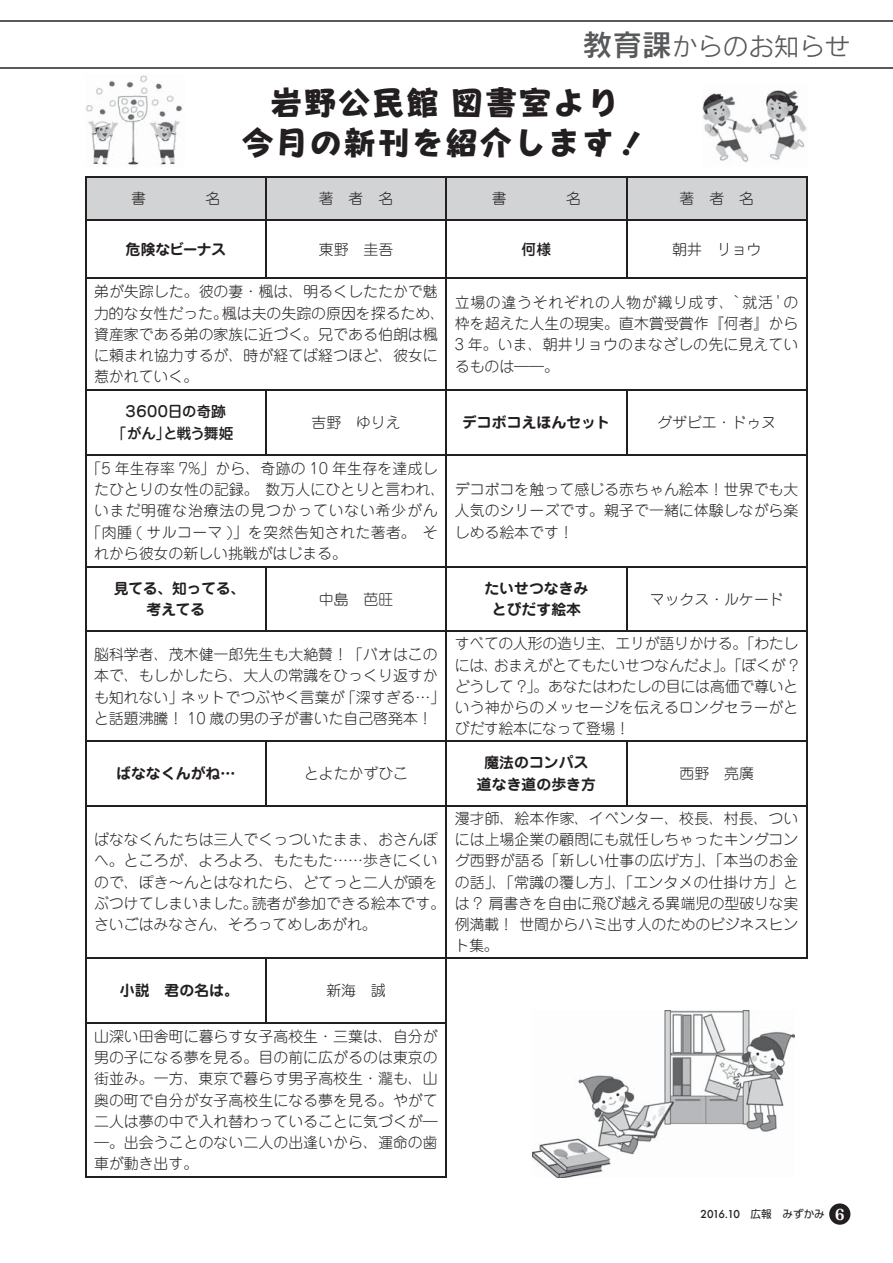
<style>
.page{position:relative;width:893px;height:1263px;background:#fff}
.page>*{position:absolute;margin:0;border:0;box-sizing:border-box;transform-origin:0 0}
.t1{font:34.05px/40.3px "Pop Happiness CID EB 83 pv RKSJ H";color:#231f20;text-align:center}
.t2{font:25.5px "Rodin CID M 83 pv RKSJ H";color:#58595b}
.t3{font:14.85px/21.3px "Jun 101 Pro Light 90 pv RKSJ H";letter-spacing:.005em;color:#231f20;text-align:justify}
.t4{font:14.85px/21.3px "Jun 501 Pro Bold 90 pv RKSJ H";color:#231f20;text-align:center}
.t5{font:14.85px "Jun 101 Pro Light 90 pv RKSJ H";letter-spacing:.03em;color:#231f20}
.t6{font:14.85px "Jun 101 Pro Light 90 pv RKSJ H";letter-spacing:.05em;color:#231f20}
.t7{font:14.85px/21.3px "Jun 34 Pro Medium 90 pv RKSJ H";letter-spacing:-.085em;color:#231f20;text-align:center}
.t8{font:14.85px/21.3px "Jun 501 Pro Bold 90 pv RKSJ H";letter-spacing:-.02em;color:#231f20;text-align:center}
.t9{font:14.85px "Jun 501 Pro Bold 90 pv RKSJ H";letter-spacing:-.05em;color:#231f20}
.t10{font:500 10.65px "Futura";letter-spacing:-.07em;color:#231f20}
.s1{font-family:"Rodin CID DB 83 pv RKSJ H";font-size:29.7px}
.s2{font-family:"UD Shin Go Pro Regular 90 pv RKSJ H";font-weight:400}
.s3{font-family:"Matisse CID EB 83 pv RKSJ H";font-weight:400;font-size:14.85px;color:#fff}
</style>
<div class="page">
<div style="left:829px;top:1203px;width:21px;height:22px;background:#231f20;border-radius:50%"></div>
<hr style="left:0;top:20px;width:893px;height:1px;background:#58595b">
<hr style="left:0;top:22px;width:893px;height:1px;background:#58595b">
<hr style="left:0;top:67px;width:893px;height:1px;background:#58595b">
<hr style="left:0;top:68px;width:893px;height:1px;background:#58595b">
<div style="left:86px;top:178px;width:720px;height:41px;background:#d1d3d4"></div>
<hr style="left:85px;top:176px;width:181px;height:2px;background:#231f20">
<hr style="left:85px;top:178px;width:1px;height:41px;background:#231f20">
<hr style="left:266px;top:176px;width:180px;height:2px;background:#231f20">
<hr style="left:265px;top:178px;width:1px;height:41px;background:#231f20">
<hr style="left:446px;top:176px;width:181px;height:2px;background:#231f20">
<hr style="left:446px;top:178px;width:1px;height:41px;background:#231f20">
<hr style="left:627px;top:176px;width:180px;height:2px;background:#231f20">
<hr style="left:626px;top:178px;width:1px;height:41px;background:#231f20">
<hr style="left:806px;top:178px;width:1px;height:41px;background:#231f20">
<hr style="left:85px;top:219px;width:181px;height:2px;background:#231f20">
<hr style="left:85px;top:221px;width:1px;height:56px;background:#231f20">
<hr style="left:266px;top:219px;width:180px;height:2px;background:#231f20">
<hr style="left:265px;top:221px;width:1px;height:56px;background:#231f20">
<hr style="left:446px;top:219px;width:181px;height:2px;background:#231f20">
<hr style="left:446px;top:221px;width:1px;height:56px;background:#231f20">
<hr style="left:627px;top:219px;width:180px;height:2px;background:#231f20">
<hr style="left:626px;top:221px;width:1px;height:56px;background:#231f20">
<hr style="left:806px;top:221px;width:1px;height:56px;background:#231f20">
<hr style="left:85px;top:277px;width:181px;height:1px;background:#231f20">
<hr style="left:85px;top:278px;width:1px;height:112px;background:#231f20">
<hr style="left:266px;top:277px;width:361px;height:1px;background:#231f20">
<hr style="left:446px;top:278px;width:1px;height:112px;background:#231f20">
<hr style="left:627px;top:277px;width:180px;height:1px;background:#231f20">
<hr style="left:806px;top:278px;width:1px;height:112px;background:#231f20">
<hr style="left:85px;top:390px;width:181px;height:1px;background:#231f20">
<hr style="left:85px;top:391px;width:1px;height:63px;background:#231f20">
<hr style="left:266px;top:390px;width:180px;height:1px;background:#231f20">
<hr style="left:265px;top:391px;width:1px;height:63px;background:#231f20">
<hr style="left:446px;top:390px;width:181px;height:1px;background:#231f20">
<hr style="left:446px;top:391px;width:1px;height:63px;background:#231f20">
<hr style="left:627px;top:390px;width:180px;height:1px;background:#231f20">
<hr style="left:626px;top:391px;width:1px;height:63px;background:#231f20">
<hr style="left:806px;top:391px;width:1px;height:63px;background:#231f20">
<hr style="left:85px;top:454px;width:181px;height:1px;background:#231f20">
<hr style="left:85px;top:455px;width:1px;height:111px;background:#231f20">
<hr style="left:266px;top:454px;width:361px;height:1px;background:#231f20">
<hr style="left:446px;top:455px;width:1px;height:111px;background:#231f20">
<hr style="left:627px;top:454px;width:180px;height:1px;background:#231f20">
<hr style="left:806px;top:455px;width:1px;height:111px;background:#231f20">
<hr style="left:85px;top:566px;width:181px;height:1px;background:#231f20">
<hr style="left:85px;top:567px;width:1px;height:64px;background:#231f20">
<hr style="left:266px;top:566px;width:180px;height:1px;background:#231f20">
<hr style="left:265px;top:567px;width:1px;height:64px;background:#231f20">
<hr style="left:446px;top:566px;width:181px;height:1px;background:#231f20">
<hr style="left:446px;top:567px;width:1px;height:64px;background:#231f20">
<hr style="left:627px;top:566px;width:180px;height:1px;background:#231f20">
<hr style="left:626px;top:567px;width:1px;height:64px;background:#231f20">
<hr style="left:806px;top:567px;width:1px;height:64px;background:#231f20">
<hr style="left:85px;top:631px;width:181px;height:1px;background:#231f20">
<hr style="left:85px;top:632px;width:1px;height:109px;background:#231f20">
<hr style="left:266px;top:631px;width:361px;height:1px;background:#231f20">
<hr style="left:446px;top:632px;width:1px;height:109px;background:#231f20">
<hr style="left:627px;top:631px;width:180px;height:1px;background:#231f20">
<hr style="left:806px;top:632px;width:1px;height:109px;background:#231f20">
<hr style="left:85px;top:741px;width:181px;height:1px;background:#231f20">
<hr style="left:85px;top:742px;width:1px;height:63px;background:#231f20">
<hr style="left:266px;top:741px;width:180px;height:1px;background:#231f20">
<hr style="left:265px;top:742px;width:1px;height:63px;background:#231f20">
<hr style="left:446px;top:741px;width:181px;height:1px;background:#231f20">
<hr style="left:446px;top:742px;width:1px;height:63px;background:#231f20">
<hr style="left:627px;top:741px;width:180px;height:1px;background:#231f20">
<hr style="left:626px;top:742px;width:1px;height:63px;background:#231f20">
<hr style="left:806px;top:742px;width:1px;height:63px;background:#231f20">
<hr style="left:85px;top:805px;width:181px;height:1px;background:#231f20">
<hr style="left:85px;top:806px;width:1px;height:152px;background:#231f20">
<hr style="left:266px;top:805px;width:361px;height:1px;background:#231f20">
<hr style="left:446px;top:806px;width:1px;height:152px;background:#231f20">
<hr style="left:627px;top:805px;width:180px;height:1px;background:#231f20">
<hr style="left:806px;top:806px;width:1px;height:152px;background:#231f20">
<hr style="left:85px;top:958px;width:181px;height:1px;background:#231f20">
<hr style="left:85px;top:959px;width:1px;height:63px;background:#231f20">
<hr style="left:266px;top:958px;width:180px;height:1px;background:#231f20">
<hr style="left:265px;top:959px;width:1px;height:63px;background:#231f20">
<hr style="left:446px;top:958px;width:181px;height:1px;background:#231f20">
<hr style="left:446px;top:959px;width:1px;height:63px;background:#231f20">
<hr style="left:627px;top:958px;width:180px;height:1px;background:#231f20">
<hr style="left:85px;top:1022px;width:181px;height:1px;background:#231f20">
<hr style="left:85px;top:1023px;width:1px;height:154px;background:#231f20">
<hr style="left:266px;top:1022px;width:181px;height:1px;background:#231f20">
<hr style="left:446px;top:1023px;width:1px;height:154px;background:#231f20">
<hr style="left:85px;top:1177px;width:362px;height:1px;background:#231f20">
<img style="left:86px;top:75px;width:97px;height:90px">
<img style="left:702px;top:90px;width:105px;height:73px">
<img style="left:532px;top:1010px;width:262px;height:168px">
<h2 class="t2" style="left:583px;top:37px;width:269px"><span class="s1">教育課</span>からのお知らせ</h2>
<h1 class="t1" style="left:241px;top:86px;width:410px">岩野公民館 図書室より<br>今月の新刊を紹介します！</h1>
<p class="t3" style="left:319px;top:190px;width:76px">著　者　名</p>
<p class="t3" style="left:680px;top:190px;width:76px">著　者　名</p>
<p class="t9" style="left:126px;top:243px;width:102px">危険なビーナス</p>
<p class="t3" style="left:319px;top:240px;width:76px">東野　圭吾</p>
<p class="t7" style="left:522px;top:240px;width:31px">何様</p>
<p class="t3" style="left:672px;top:240px;width:91px">朝井　リョウ</p>
<p class="t3" style="left:94px;top:283px;width:353px;text-align:left">弟が失踪した。彼の妻・楓は、明るくしたたかで魅力的な女性だった。楓は夫の失踪の原因を探るため、資産家である弟の家族に近づく。兄である伯朗は楓に頼まれ協力するが、時が経てば経つほど、彼女に惹かれていく。</p>
<p class="t3" style="left:455px;top:294px;width:345px">立場の違うそれぞれの人物が織り成す、` 就活 ' の枠を超えた人生の現実。直木賞受賞作『何者』から3 年。いま、朝井リョウのまなざしの先に見えているものは――。</p>
<p class="t7" style="left:112px;top:403px;width:123px">３６００日の奇跡<br>「がん」と戦う舞姫</p>
<p class="t3" style="left:311px;top:414px;width:91px">吉野　ゆりえ</p>
<p class="t4" style="left:462px;top:414px;width:150px">デコボコえほんセット</p>
<p class="t3" style="left:657px;top:414px;width:121px">グザビエ・ドゥヌ</p>
<p class="t3" style="left:87px;top:460px;width:353px">「5 年生存率 7%」から、奇跡の 10 年生存を達成し</p>
<p class="t3" style="left:94px;top:481px;width:353px">たひとりの女性の記録。 数万人にひとりと言われ、</p>
<p class="t6" style="left:94px;top:505px;width:345px">いまだ明確な治療法の見つかっていない希少がん</p>
<p class="t5" style="left:87px;top:526px;width:353px">「肉腫 ( サルコーマ )」を突然告知された著者。 そ</p>
<p class="t3" style="left:94px;top:545px;width:254px">れから彼女の新しい挑戦がはじまる。</p>
<p class="t3" style="left:455px;top:481px;width:345px">デコボコを触って感じる赤ちゃん絵本！世界でも大人気のシリーズです。親子で一緒に体験しながら楽しめる絵本です！</p>
<p class="t8" style="left:114px;top:580px;width:133px">見てる、知ってる、考えてる</p>
<p class="t3" style="left:319px;top:590px;width:76px">中島　芭旺</p>
<p class="t4" style="left:484px;top:580px;width:106px">たいせつなきみとびだす絵本</p>
<p class="t3" style="left:650px;top:590px;width:135px">マックス・ルケード</p>
<p class="t3" style="left:94px;top:646px;width:353px;text-align:left">脳科学者、茂木健一郎先生も大絶賛！「バオはこの本で、もしかしたら、大人の常識をひっくり返すかも知れない」ネットでつぶやく言葉が「深すぎる…」と話題沸騰！ 10 歳の男の子が書いた自己啓発本！</p>
<p class="t3" style="left:455px;top:635px;width:345px">すべての人形の造り主、エリが語りかける。「わたしには、おまえがとてもたいせつなんだよ」。「ぼくが ?どうして ?」。あなたはわたしの目には高価で尊いという神からのメッセージを伝えるロングセラーがとびだす絵本になって登場！</p>
<p class="t4" style="left:116px;top:765px;width:121px">ばななくんがね…</p>
<p class="t3" style="left:304px;top:765px;width:106px">とよたかずひこ</p>
<p class="t4" style="left:477px;top:754px;width:121px">魔法のコンパス道なき道の歩き方</p>
<p class="t3" style="left:680px;top:765px;width:76px">西野　亮廣</p>
<p class="t3" style="left:94px;top:831px;width:353px;text-align:left">ばななくんたちは三人でくっついたまま、おさんぽへ。ところが、よろよろ、もたもた……歩きにくいので、ぽき～んとはなれたら、どてっと二人が頭をぶつけてしまいました。読者が参加できる絵本です。さいごはみなさん、そろってめしあがれ。</p>
<p class="t4" style="left:120px;top:982px;width:121px">小説　君の名は。</p>
<p class="t3" style="left:326px;top:982px;width:61px">新海　誠</p>
<p class="t3" style="left:94px;top:1028px;width:345px">山深い田舎町に暮らす女子高校生・三葉は、自分が男の子になる夢を見る。目の前に広がるのは東京の街並み。一方、東京で暮らす男子高校生・瀧も、山奥の町で自分が女子高校生になる夢を見る。やがて二人は夢の中で入れ替わっていることに気づくが― ―。出会うことのない二人の出逢いから、運命の歯車が動き出す。</p>
<p class="t3" style="left:455px;top:809px;width:345px">漫才師、絵本作家、イベンター、校長、村長、ついには上場企業の顧問にも就任しちゃったキングコング西野が語る「新しい仕事の広げ方」、「本当のお金の話」、「常識の覆し方」、「エンタメの仕掛け方」とは ? 肩書きを自由に飛び越える異端児の型破りな実例満載！ 世間からハミ出す人のためのビジネスヒント集。</p>
<p class="t10" style="left:700px;top:1207px;width:146px">2016.10 <span class="s2">広報　みずかみ</span> <span class="s3">6</span></p>
</div>
